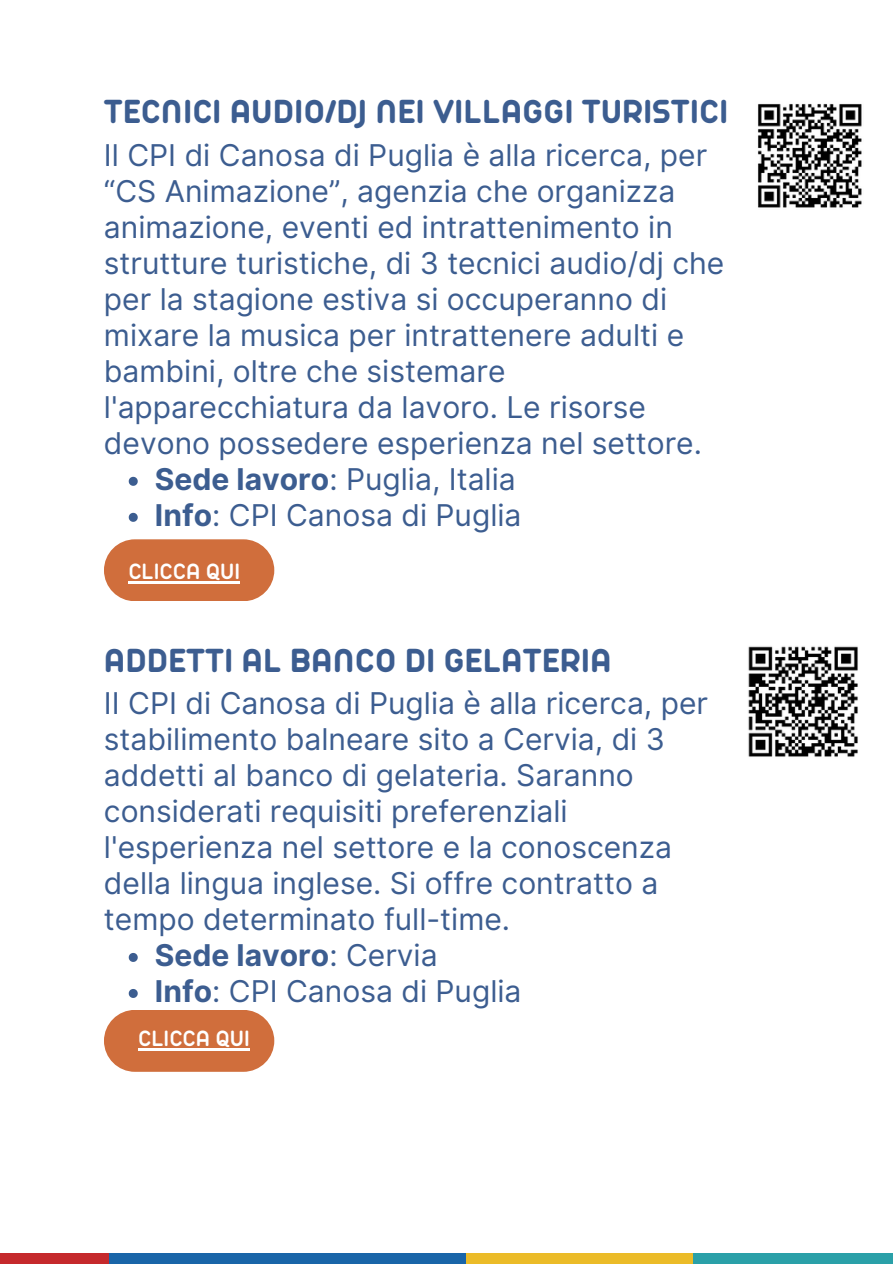
<style>
.page{position:relative;width:893px;height:1264px;background:#fff}
.page>*{position:absolute;margin:0;border:0;box-sizing:border-box;transform-origin:0 0}
.t1{font:700 36px "Arista Pro";color:#3c5d90}
.t2{font:30px/36px "Inter";color:#3c5d90}
.t3{font:700 30px "Inter";color:#3c5d90}
.t4{font:600 24px "Arista Pro";color:#fff}
.s1{font-weight:700}
.s2{font-weight:400}
</style>
<div class="page">
<div style="left:693px;top:1253px;width:199px;height:10px;background:#2aa0a8"></div>
<div style="left:335px;top:1253px;width:357px;height:10px;background:#ebbb28"></div>
<div style="left:0;top:1253px;width:143px;height:10px;background:#c5292c"></div>
<div style="left:109px;top:1253px;width:356px;height:10px;background:#1965a8"></div>
<svg style="left:129px;top:477px;width:9px;height:9px"></svg>
<svg style="left:129px;top:513px;width:9px;height:9px"></svg>
<svg style="left:129px;top:953px;width:9px;height:8px"></svg>
<svg style="left:129px;top:989px;width:9px;height:8px"></svg>
<div style="left:104px;top:539px;width:170px;height:62px;background:#d06e3c;border-radius:31px"></div>
<div style="left:104px;top:1009px;width:170px;height:62px;background:#d06e3c;border-radius:31px"></div>
<img style="left:757px;top:103px;width:105px;height:105px">
<img style="left:748px;top:646px;width:110px;height:111px">
<hr style="left:128px;top:581px;width:112px;height:2px;background:#fff">
<hr style="left:138px;top:1048px;width:112px;height:2px;background:#fff">
<h1 class="t1" style="left:104px;top:100px;width:626px">TECNICI AUDIO/DJ NEI VILLAGGI TURISTICI</h1>
<h1 class="t2" style="left:104px;top:137px;width:621px">Il CPI di Canosa di Puglia è alla ricerca, per “CS Animazione”, agenzia che organizza animazione, eventi ed intrattenimento in strutture turistiche, di 3 tecnici audio/dj che per la stagione estiva si occuperanno di mixare la musica per intrattenere adulti e bambini, oltre che sistemare l'apparecchiatura da lavoro. Le risorse devono possedere esperienza nel settore.</h1>
<p class="t2" style="left:155px;top:461px;width:362px"><span class="s1">Sede lavoro</span>: Puglia, Italia</p>
<p class="t2" style="left:155px;top:497px;width:368px"><span class="s1">Info</span>: CPI Canosa di Puglia</p>
<p class="t4" style="left:128px;top:564px;width:113px">CLICCA QUI</p>
<h1 class="t1" style="left:104px;top:648px;width:509px">ADDETTI AL BANCO DI GELATERIA</h1>
<h1 class="t2" style="left:104px;top:685px;width:605px">II CPI di Canosa di Puglia è alla ricerca, per stabilimento balneare sito a Cervia, di 3 addetti al banco di gelateria. Saranno considerati requisiti preferenziali l'esperienza nel settore e la conoscenza della lingua inglese. Si offre contratto a tempo determinato full-time.</h1>
<p class="t3" style="left:155px;top:937px;width:284px">Sede lavoro<span class="s2">: Cervia</span></p>
<p class="t2" style="left:155px;top:973px;width:368px"><span class="s1">Info</span>: CPI Canosa di Puglia</p>
<p class="t4" style="left:138px;top:1030px;width:113px">CLICCA QUI</p>
</div>
